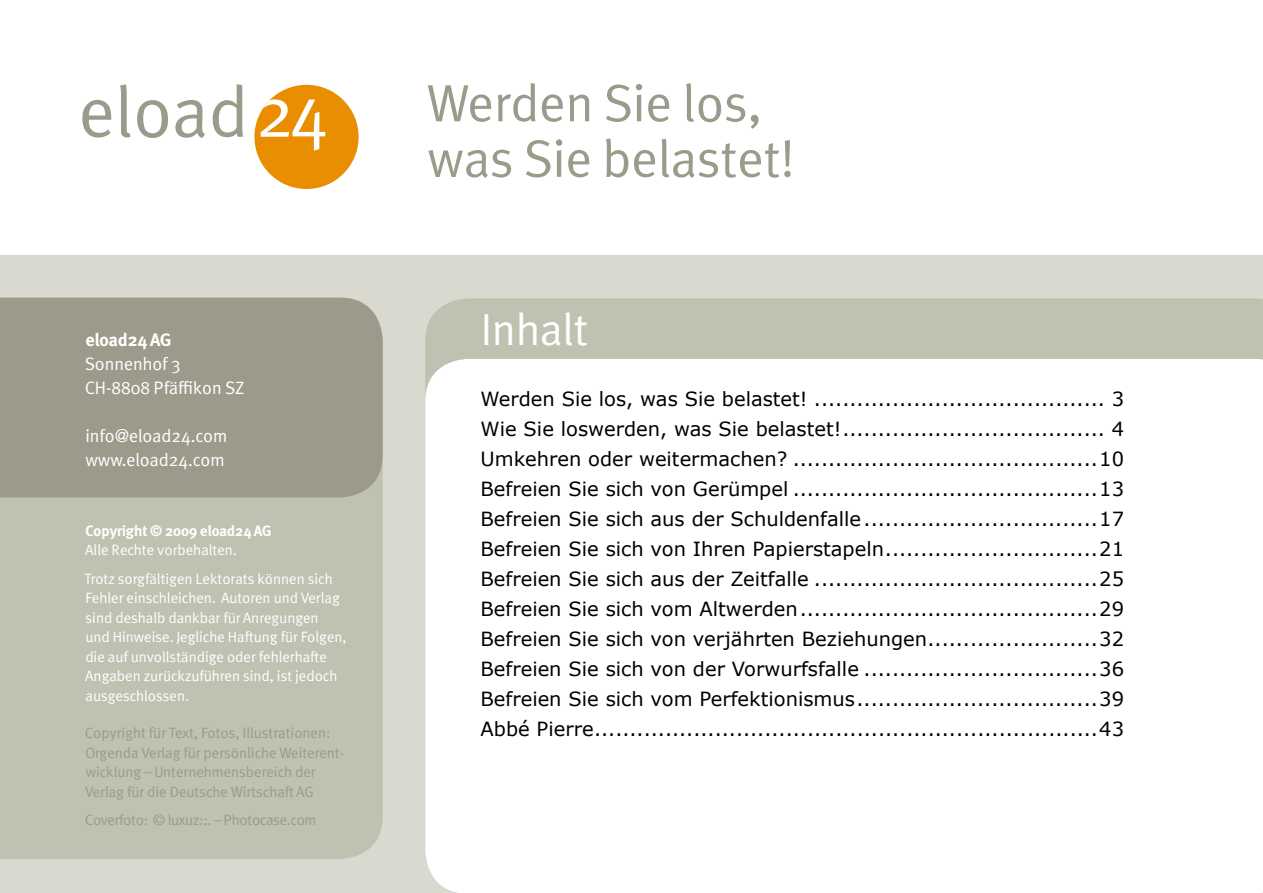
<style>
.page{position:relative;width:1263px;height:893px;background:#fff}
.page>*{position:absolute;margin:0;border:0;box-sizing:border-box;transform-origin:0 0}
.t1{font:72px "Meta";color:#9c9b8b}
.t2{font:52.5px/55.5px "Meta";color:#9c9b8b}
.eload_Überschrift_I{font:45px "Meta";color:#fff}
.eload_Inhaltsverzei{font:19.5px "Verdana";color:#000}
.t3{font:18px "Meta";color:#fff}
.t4{font:700 18px "Meta";color:#fff}
.t5{font:15px/19.5px "Meta";color:#fff}
.t6{font:15px/19.5px "Meta";color:#9c9b8b}
.t7{font:15px "Meta";letter-spacing:-.02em;color:#9c9b8b}
.t8{font:700 15px "Meta";color:#fff}
.s1{color:#fff}
</style>
<div class="page">
<div style="left:254px;top:85px;width:105px;height:104px;background:#e88e00;border-radius:50%"></div>
<div style="left:0;top:255px;width:1263px;height:638px;background:#dad9cf"></div>
<div style="left:0;top:497px;width:383px;height:362px;background:#bfc1b1"></div>
<div style="left:425px;top:298px;width:838px;height:61px;background:#bfc1b1"></div>
<div style="left:0;top:298px;width:383px;height:199px;background:#9c9b8b"></div>
<div style="left:425px;top:359px;width:838px;height:534px;background:#fff"></div>
<h1 class="t1" style="left:79px;top:70px;width:251px">eload<span class="s1">24</span></h1>
<p class="t4" style="left:86px;top:329px;width:87px">eload24 AG</p>
<p class="t3" style="left:85px;top:353px;width:97px">Sonnenhof 3</p>
<p class="t3" style="left:85px;top:377px;width:160px">CH-8808 Pfäffikon SZ</p>
<p class="t3" style="left:86px;top:425px;width:143px">info@eload24.com</p>
<p class="t3" style="left:85px;top:449px;width:141px">www.eload24.com</p>
<p class="t8" style="left:86px;top:522px;width:187px">Copyright © 2009 eload24 AG</p>
<p class="t5" style="left:85px;top:540px;width:153px">Alle Rechte vorbehalten.</p>
<p class="t5" style="left:84px;top:569px;width:264px">Trotz sorgfältigen Lektorats können sich Fehler einschleichen. Autoren und Verlag sind deshalb dankbar für Anregungen<br>und Hinweise. Jegliche Haftung für Folgen, die auf unvollständige oder fehlerhafte Angaben zurückzuführen sind, ist jedoch ausgeschlossen.</p>
<p class="t6" style="left:85px;top:723px;width:247px">Copyright für Text, Fotos, Illustrationen:</p>
<p class="t6" style="left:85px;top:743px;width:260px">Orgenda Verlag für persönliche Weiterent&shy;wicklung – Unternehmensbereich der</p>
<p class="t6" style="left:85px;top:782px;width:230px">Verlag für die Deutsche Wirtschaft AG</p>
<p class="t7" style="left:85px;top:811px;width:233px">Coverfoto: © luxuz::. – Photocase.com</p>
<h2 class="t2" style="left:426px;top:75px;width:369px">Werden Sie los, was Sie belastet!</h2>
<p class="eload_Überschrift_I" style="left:480px;top:303px;width:109px">Inhalt</p>
<p class="eload_Inhaltsverzei" style="left:480px;top:387px;width:645px">Werden Sie los, was Sie belastet! ......................................... 3</p>
<p class="eload_Inhaltsverzei" style="left:480px;top:417px;width:645px">Wie Sie loswerden, was Sie belastet!..................................... 4</p>
<p class="eload_Inhaltsverzei" style="left:480px;top:447px;width:645px">Umkehren oder weitermachen? ...........................................10</p>
<p class="eload_Inhaltsverzei" style="left:480px;top:477px;width:645px">Befreien Sie sich von Gerümpel ...........................................13</p>
<p class="eload_Inhaltsverzei" style="left:480px;top:507px;width:645px">Befreien Sie sich aus der Schuldenfalle.................................17</p>
<p class="eload_Inhaltsverzei" style="left:480px;top:537px;width:645px">Befreien Sie sich von Ihren Papierstapeln..............................21</p>
<p class="eload_Inhaltsverzei" style="left:480px;top:567px;width:645px">Befreien Sie sich aus der Zeitfalle ........................................25</p>
<p class="eload_Inhaltsverzei" style="left:480px;top:597px;width:645px">Befreien Sie sich vom Altwerden..........................................29</p>
<p class="eload_Inhaltsverzei" style="left:480px;top:627px;width:645px">Befreien Sie sich von verjährten Beziehungen........................32</p>
<p class="eload_Inhaltsverzei" style="left:480px;top:657px;width:645px">Befreien Sie sich von der Vorwurfsfalle .................................36</p>
<p class="eload_Inhaltsverzei" style="left:480px;top:687px;width:645px">Befreien Sie sich vom Perfektionismus..................................39</p>
<p class="eload_Inhaltsverzei" style="left:480px;top:717px;width:645px">Abbé Pierre.......................................................................43</p>
</div>
